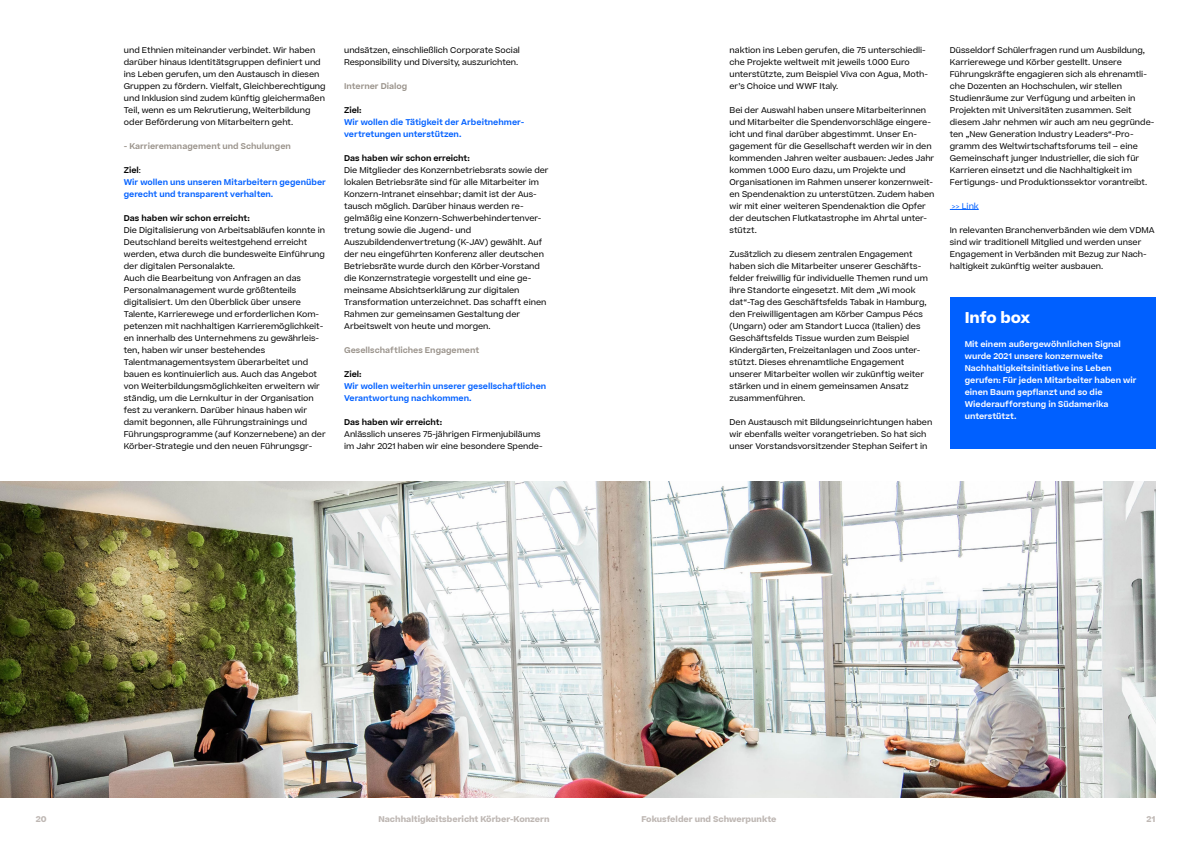
<style>
.page{position:relative;width:1191px;height:842px;background:#fff}
.page>*{position:absolute;margin:0;border:0;box-sizing:border-box;transform-origin:0 0}
.t1{font:700 15px "Koerber";letter-spacing:-.01em;color:#fff}
.t2{font:8px/12px "Koerber";color:#000}
.t3{font:600 8px/12px "Koerber";color:#0060ff}
.t4{font:600 8px/12px "Koerber";color:#fff}
.t5{font:600 8px "Koerber";color:#000}
.t6{font:600 8px "Koerber";color:#99928a}
.t7{font:700 8px "Koerber";color:#beb7b3}
.t8{font:8px "Koerber";color:#0060ff}
.s1{color:#000}
.s2{font-weight:400;color:#000}
</style>
<div class="page">
<img style="left:0;top:482px;width:1155px;height:315px">
<svg style="left:950px;top:209px;width:28px;height:1px"></svg>
<div style="left:950px;top:297px;width:205px;height:152px;background:#0060ff"></div>
<p class="t2" style="left:124px;top:44px;width:203px">und Ethnien miteinander verbindet. Wir haben darüber hinaus Identitätsgruppen definiert und ins Leben gerufen, um den Austausch in diesen Gruppen zu fördern. Vielfalt, Gleichberechtigung und Inklusion sind zudem künftig gleichermaßen Teil, wenn es um Rekrutierung, Weiterbildung oder Beförderung von Mitarbeitern geht.</p>
<p class="t6" style="left:124px;top:141px;width:169px">- Karrieremanagement und Schulungen</p>
<p class="t3" style="left:124px;top:164px;width:203px"><span class="s1">Ziel</span><span class="s2">:<br></span>Wir wollen uns unseren Mitarbeitern gegenüber gerecht und transparent verhalten.</p>
<p class="t5" style="left:124px;top:213px;width:127px">Das haben wir schon erreicht:</p>
<p class="t2" style="left:124px;top:224px;width:203px">Die Digitalisierung von Arbeitsabläufen konnte in Deutschland bereits weitestgehend erreicht werden, etwa durch die bundesweite Einführung der digitalen Personalakte.<br>Auch die Bearbeitung von Anfragen an das Personalmanagement wurde größtenteils digitalisiert. Um den Überblick über unsere Talente, Karrierewege und erforderlichen Kom&shy;petenzen mit nachhaltigen Karrieremöglichkeit&shy;en innerhalb des Unternehmens zu gewährleis&shy;ten, haben wir unser bestehendes Talentmanagementsystem überarbeitet und bauen es kontinuierlich aus. Auch das Angebot von Weiterbildungsmöglichkeiten erweitern wir ständig, um die Lernkultur in der Organisation fest zu verankern. Darüber hinaus haben wir damit begonnen, alle Führungstrainings und Führungsprogramme (auf Konzernebene) an der Körber-Strategie und den neuen Führungsgr-</p>
<p class="t2" style="left:344px;top:44px;width:177px">undsätzen, einschließlich Corporate Social<br>Responsibility und Diversity, auszurichten.</p>
<p class="t6" style="left:344px;top:81px;width:65px">Interner Dialog</p>
<p class="t5" style="left:344px;top:105px;width:19px">Ziel:</p>
<p class="t3" style="left:344px;top:116px;width:182px">Wir wollen die Tätigkeit der Arbeitnehmer&shy;vertretungen unterstützen.</p>
<p class="t5" style="left:344px;top:153px;width:127px">Das haben wir schon erreicht:</p>
<p class="t2" style="left:344px;top:164px;width:206px">Die Mitglieder des Konzernbetriebsrats sowie der lokalen Betriebsräte sind für alle Mitarbeiter im Konzern-Intranet einsehbar; damit ist der Aus&shy;tausch möglich. Darüber hinaus werden re&shy;gelmäßig eine Konzern-Schwerbehindertenver&shy;tretung sowie die Jugend- und Auszubildendenvertretung (K-JAV) gewählt. Auf der neu eingeführten Konferenz aller deutschen Betriebsräte wurde durch den Körber-Vorstand die Konzernstrategie vorgestellt und eine ge&shy;meinsame Absichtserklärung zur digitalen Transformation unterzeichnet. Das schafft einen Rahmen zur gemeinsamen Gestaltung der Arbeitswelt von heute und morgen.</p>
<p class="t6" style="left:344px;top:345px;width:136px">Gesellschaftliches Engagement</p>
<p class="t5" style="left:344px;top:369px;width:19px">Ziel:</p>
<p class="t3" style="left:344px;top:380px;width:204px">Wir wollen weiterhin unserer gesellschaftlichen<br>Verantwortung nachkommen.</p>
<p class="t5" style="left:344px;top:417px;width:100px">Das haben wir erreicht:</p>
<p class="t2" style="left:344px;top:428px;width:200px">Anlässlich unseres 75-jährigen Firmenjubiläums im Jahr 2021 haben wir eine besondere Spende-</p>
<p class="t2" style="left:729px;top:44px;width:200px">naktion ins Leben gerufen, die 75 unterschiedli&shy;che Projekte weltweit mit jeweils 1.000 Euro unterstützte, zum Beispiel Viva con Agua, Moth&shy;er’s Choice und WWF Italy.</p>
<p class="t2" style="left:729px;top:104px;width:206px">Bei der Auswahl haben unsere Mitarbeiterinnen und Mitarbeiter die Spendenvorschläge eingere&shy;icht und final darüber abgestimmt. Unser En&shy;gagement für die Gesellschaft werden wir in den kommenden Jahren weiter ausbauen: Jedes Jahr kommen 1.000 Euro dazu, um Projekte und Organisationen im Rahmen unserer konzernweit&shy;en Spendenaktion zu unterstützen. Zudem haben wir mit einer weiteren Spendenaktion die Opfer der deutschen Flutkatastrophe im Ahrtal unter&shy;stützt.</p>
<p class="t2" style="left:729px;top:248px;width:200px">Zusätzlich zu diesem zentralen Engagement haben sich die Mitarbeiter unserer Geschäfts&shy;felder freiwillig für individuelle Themen rund um ihre Standorte eingesetzt. Mit dem „Wi mook dat“-Tag des Geschäftsfelds Tabak in Hamburg, den Freiwilligentagen am Körber Campus Pécs (Ungarn) oder am Standort Lucca (Italien) des Geschäftsfelds Tissue wurden zum Beispiel Kindergärten, Freizeitanlagen und Zoos unter&shy;stützt. Dieses ehrenamtliche Engagement unserer Mitarbeiter wollen wir zukünftig weiter stärken und in einem gemeinsamen Ansatz zusammenführen.</p>
<p class="t2" style="left:729px;top:416px;width:204px">Den Austausch mit Bildungseinrichtungen haben wir ebenfalls weiter vorangetrieben. So hat sich unser Vorstandsvorsitzender Stephan Seifert in</p>
<p class="t2" style="left:950px;top:44px;width:206px">Düsseldorf Schülerfragen rund um Ausbildung, Karrierewege und Körber gestellt. Unsere Führungskräfte engagieren sich als ehrenamtli&shy;che Dozenten an Hochschulen, wir stellen Studienräume zur Verfügung und arbeiten in Projekten mit Universitäten zusammen. Seit diesem Jahr nehmen wir auch am neu gegründe&shy;ten „New Generation Industry Leaders“-Pro&shy;gramm des Weltwirtschaftsforums teil – eine Gemeinschaft junger Industrieller, die sich für Karrieren einsetzt und die Nachhaltigkeit im Fertigungs- und Produktionssektor vorantreibt.</p>
<p class="t8" style="left:952px;top:201px;width:28px">&gt;&gt; Link</p>
<p class="t2" style="left:950px;top:224px;width:206px">In relevanten Branchenverbänden wie dem VDMA sind wir traditionell Mitglied und werden unser Engagement in Verbänden mit Bezug zur Nach&shy;haltigkeit zukünftig weiter ausbauen.</p>
<h1 class="t1" style="left:964px;top:307px;width:67px">Info box</h1>
<p class="t4" style="left:964px;top:338px;width:173px">Mit einem außergewöhnlichen Signal wurde 2021 unsere konzernweite<br>Nachhaltigkeitsinitiative ins Leben gerufen: Für jeden Mitarbeiter haben wir einen Baum gepflanzt und so die<br>Wiederaufforstung in Südamerika unterstützt.</p>
<p class="t7" style="left:36px;top:814px;width:12px">20</p>
<p class="t7" style="left:378px;top:814px;width:173px">Nachhaltigkeitsbericht Körber-Konzern</p>
<p class="t7" style="left:1146px;top:814px;width:10px">21</p>
<p class="t7" style="left:641px;top:814px;width:136px">Fokusfelder und Schwerpunkte</p>
</div>
